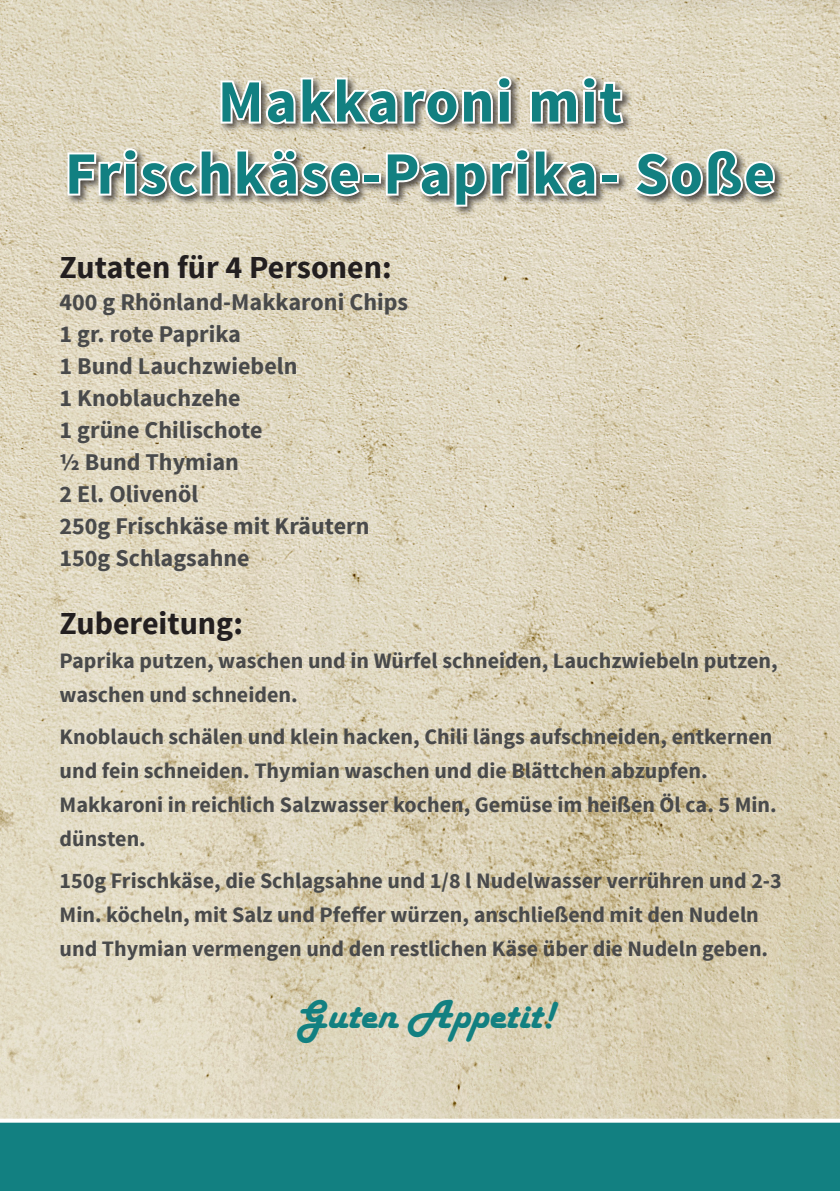
<style>
.page{position:relative;width:840px;height:1191px;background:#fff}
.page>*{position:absolute;margin:0;border:0;box-sizing:border-box;transform-origin:0 0}
.t1{font:700 60px "Source Sans Pro";letter-spacing:.025em;color:#128081}
.t2{font:42px "Harlow Solid";color:#128081}
.t3{font:700 32px "Source Sans Pro";color:#231f20}
.t4{font:700 24px "Source Sans Pro";color:#494a4b}
.t5{font:700 22px/34px "Source Sans Pro";color:#494a4b}
</style>
<div class="page">
<img style="left:0;top:0;width:839px;height:1118px">
<div style="left:0;top:1118px;width:839px;height:73px;background:#128081"></div>
<div style="left:66px;top:74px;width:718px;height:142px;background:#231f20;opacity:.75"></div>
<svg style="left:218px;top:73px;width:295px;height:54px"></svg>
<svg style="left:527px;top:73px;width:98px;height:54px"></svg>
<svg style="left:65px;top:145px;width:297px;height:54px"></svg>
<div style="left:362px;top:173px;width:19px;height:10px;border:4px solid #fff"></div>
<svg style="left:383px;top:145px;width:215px;height:64px"></svg>
<div style="left:599px;top:173px;width:19px;height:10px;border:4px solid #fff"></div>
<svg style="left:631px;top:146px;width:145px;height:53px"></svg>
<p class="t1" style="left:218px;top:63px;width:405px">Makkaroni mit</p>
<p class="t1" style="left:65px;top:135px;width:711px">Frischkäse-Paprika- Soße</p>
<p class="t3" style="left:60px;top:247px;width:333px">Zutaten für 4 Personen:</p>
<p class="t4" style="left:60px;top:286px;width:349px">400 g Rhönland-Makkaroni Chips</p>
<p class="t4" style="left:60px;top:318px;width:183px">1 gr. rote Paprika</p>
<p class="t4" style="left:60px;top:350px;width:239px">1 Bund Lauchzwiebeln</p>
<p class="t4" style="left:60px;top:382px;width:182px">1 Knoblauchzehe</p>
<p class="t4" style="left:60px;top:414px;width:204px">1 grüne Chilischote</p>
<p class="t4" style="left:60px;top:446px;width:181px">½ Bund Thymian</p>
<p class="t4" style="left:60px;top:478px;width:140px">2 El. Olivenöl</p>
<p class="t4" style="left:60px;top:510px;width:311px">250g Frischkäse mit Kräutern</p>
<p class="t4" style="left:60px;top:542px;width:191px">150g Schlagsahne</p>
<p class="t3" style="left:60px;top:603px;width:185px">Zubereitung:</p>
<p class="t5" style="left:60px;top:644px;width:719px">Paprika putzen, waschen und in Würfel schneiden, Lauchzwiebeln putzen, waschen und schneiden.</p>
<p class="t5" style="left:60px;top:720px;width:714px">Knoblauch schälen und klein hacken, Chili längs aufschneiden, entkernen und fein schneiden. Thymian waschen und die Blättchen abzupfen.</p>
<p class="t5" style="left:60px;top:788px;width:718px">Makkaroni in reichlich Salzwasser kochen, Gemüse im heißen Öl ca. 5 Min. dünsten.</p>
<p class="t5" style="left:60px;top:864px;width:723px">150g Frischkäse, die Schlagsahne und 1/8 l Nudelwasser verrühren und 2-3<br>Min. köcheln, mit Salz und Pfeffer würzen, anschließend mit den Nudeln und Thymian vermengen und den restlichen Käse über die Nudeln geben.</p>
<p class="t2" style="left:295px;top:991px;width:260px">Guten Appetit!</p>
</div>
